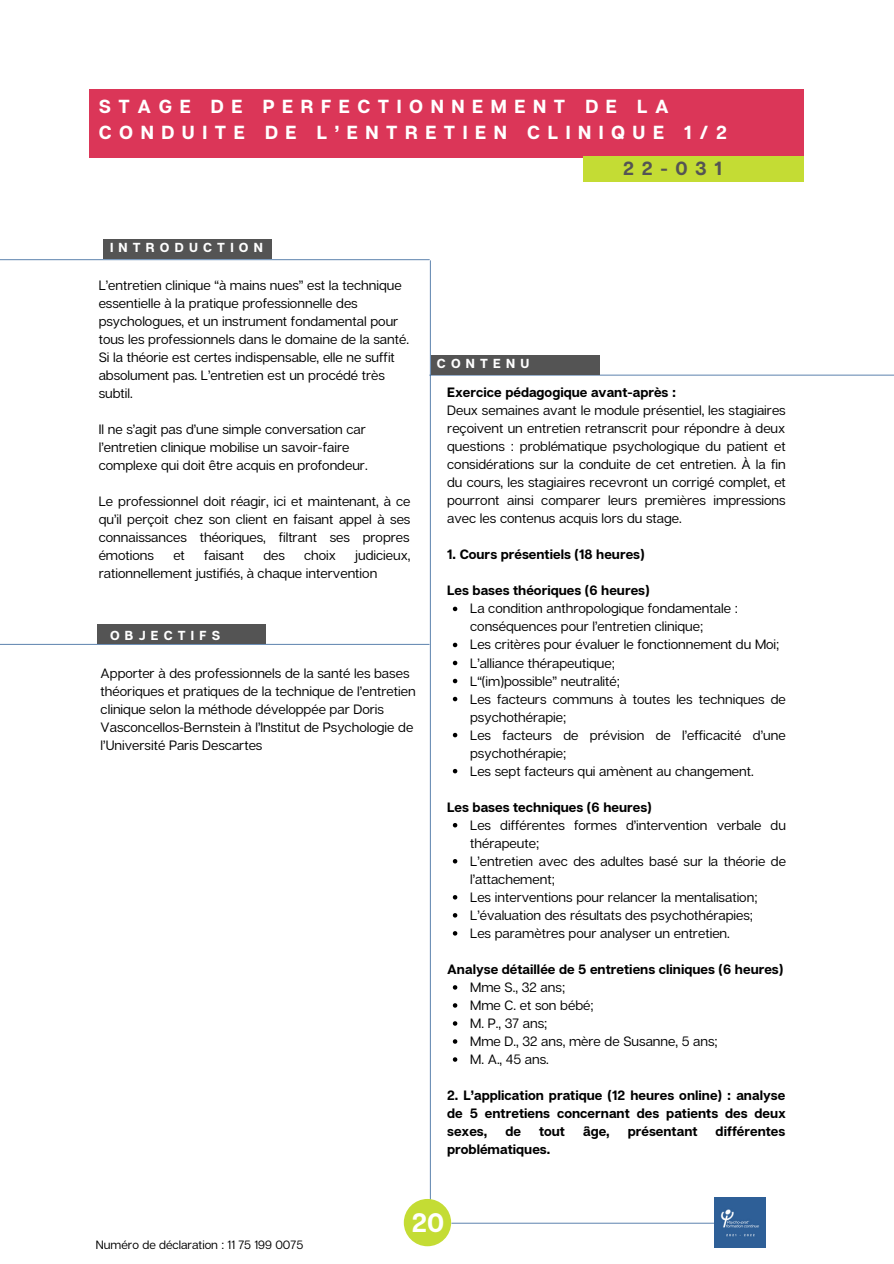
<style>
.page{position:relative;width:894px;height:1264px;background:#fff}
.page>*{position:absolute;margin:0;border:0;box-sizing:border-box;transform-origin:0 0}
.t1{font:700 26.7px "Articulat CF";color:#fff}
.t2{font:700 19.05px "Articulat CF";color:#545454}
.t3{font:700 18.9px/26px "Articulat CF";letter-spacing:.4em;color:#fff}
.t4{font:13.5px/18px "Articulat CF";color:#000}
.t5{font:700 13.5px/18px "Articulat CF";color:#000;text-align:justify}
.t6{font:700 13.05px "Articulat CF";letter-spacing:.4em;color:#fff}
.t7{font:12px "Articulat CF";color:#000}
</style>
<div class="page">
<hr style="left:0;top:644px;width:429px;height:1px;background:#2e5f97">
<hr style="left:430px;top:261px;width:1px;height:960px;background:#2e5f97">
<div style="left:97px;top:624px;width:168px;height:19px;background:#545454"></div>
<div style="left:403px;top:1198px;width:48px;height:48px;background:#c4dc34;border-radius:50%"></div>
<hr style="left:451px;top:1222px;width:263px;height:1px;background:#2e5f97">
<img style="left:714px;top:1197px;width:50px;height:50px">
<hr style="left:0;top:259px;width:429px;height:1px;background:#2e5f97">
<div style="left:103px;top:239px;width:169px;height:19px;background:#545454"></div>
<hr style="left:429px;top:374px;width:464px;height:2px;background:#2e5f97">
<div style="left:431px;top:355px;width:168px;height:19px;background:#545454"></div>
<svg style="left:452px;top:606px;width:5px;height:5px"></svg>
<svg style="left:452px;top:642px;width:5px;height:5px"></svg>
<svg style="left:452px;top:660px;width:5px;height:5px"></svg>
<svg style="left:452px;top:678px;width:5px;height:5px"></svg>
<svg style="left:452px;top:696px;width:5px;height:5px"></svg>
<svg style="left:452px;top:732px;width:5px;height:5px"></svg>
<svg style="left:452px;top:769px;width:5px;height:4px"></svg>
<svg style="left:452px;top:823px;width:5px;height:4px"></svg>
<svg style="left:452px;top:859px;width:5px;height:4px"></svg>
<svg style="left:452px;top:895px;width:5px;height:4px"></svg>
<svg style="left:452px;top:913px;width:5px;height:4px"></svg>
<svg style="left:452px;top:931px;width:5px;height:4px"></svg>
<svg style="left:452px;top:985px;width:5px;height:4px"></svg>
<svg style="left:452px;top:1003px;width:5px;height:4px"></svg>
<svg style="left:452px;top:1021px;width:5px;height:4px"></svg>
<svg style="left:452px;top:1039px;width:5px;height:4px"></svg>
<svg style="left:452px;top:1057px;width:5px;height:4px"></svg>
<div style="left:89px;top:89px;width:714px;height:68px;background:#db3658"></div>
<div style="left:582px;top:156px;width:221px;height:26px;background:#c4dc34"></div>
<h3 class="t3" style="left:99px;top:93px;width:629px">STAGE DE PERFECTIONNEMENT DE LA<br>CONDUITE DE L’ENTRETIEN CLINIQUE 1/2</h3>
<h2 class="t2" style="left:623px;top:156px;width:100px">22-031</h2>
<p class="t6" style="left:110px;top:239px;width:154px">INTRODUCTION</p>
<p class="t4" style="left:99px;top:276px;width:312px">L’entretien clinique “à mains nues” est la technique essentielle à la pratique professionnelle des psychologues, et un instrument fondamental pour tous les professionnels dans le domaine de la santé.<br>Si la théorie est certes indispensable, elle ne suffit absolument pas. L’entretien est un procédé très subtil.</p>
<p class="t4" style="left:99px;top:420px;width:270px">Il ne s’agit pas d’une simple conversation car l’entretien clinique mobilise un savoir-faire complexe qui doit être acquis en profondeur.</p>
<p class="t4" style="left:99px;top:492px;width:313px;text-align:justify">Le professionnel doit réagir, ici et maintenant, à ce qu’il perçoit chez son client en faisant appel à ses connaissances théoriques, filtrant ses propres émotions</p>
<p class="t4" style="left:173px;top:546px;width:13px">et</p>
<p class="t4" style="left:204px;top:546px;width:41px">faisant</p>
<p class="t4" style="left:263px;top:546px;width:23px">des</p>
<p class="t4" style="left:304px;top:546px;width:33px">choix</p>
<p class="t4" style="left:99px;top:546px;width:313px;text-indent:256px">judicieux, rationnellement justifiés, à chaque intervention</p>
<p class="t6" style="left:110px;top:627px;width:112px">OBJECTIFS</p>
<p class="t4" style="left:101px;top:663px;width:316px">Apporter à des professionnels de la santé les bases théoriques et pratiques de la technique de l’entretien clinique selon la méthode développée par Doris Vasconcellos-Bernstein à l’Institut de Psychologie de l’Université Paris Descartes</p>
<p class="t6" style="left:437px;top:355px;width:94px">CONTENU</p>
<p class="t5" style="left:447px;top:383px;width:230px">Exercice pédagogique avant-après :</p>
<p class="t4" style="left:447px;top:401px;width:340px;text-align:justify">Deux semaines avant le module présentiel, les stagiaires reçoivent un entretien retranscrit pour répondre à deux questions : problématique psychologique du patient et considérations sur la conduite de cet entretien. À la fin du cours, les stagiaires recevront un corrigé complet, et pourront ainsi comparer leurs premières impressions avec les contenus acquis lors du stage.</p>
<p class="t5" style="left:447px;top:545px;width:199px">1. Cours présentiels (18 heures)</p>
<p class="t5" style="left:447px;top:581px;width:204px">Les bases théoriques (6 heures)</p>
<p class="t4" style="left:470px;top:617px;width:234px">conséquences pour l’entretien clinique;</p>
<p class="t4" style="left:470px;top:599px;width:269px">La condition anthropologique fondamentale :</p>
<p class="t4" style="left:470px;top:635px;width:317px">Les critères pour évaluer le fonctionnement du Moi; L’alliance thérapeutique;<br>L“(im)possible” neutralité;<br>Les facteurs communs à toutes les techniques de psychothérapie;<br>Les facteurs de prévision de l’efficacité d’une psychothérapie;<br>Les sept facteurs qui amènent au changement.</p>
<p class="t5" style="left:447px;top:797px;width:206px">Les bases techniques (6 heures)</p>
<p class="t4" style="left:470px;top:815px;width:317px">Les différentes formes d’intervention verbale du thérapeute;<br>L’entretien avec des adultes basé sur la théorie de l’attachement;<br>Les interventions pour relancer la mentalisation; L’évaluation des résultats des psychothérapies;<br>Les paramètres pour analyser un entretien.</p>
<p class="t5" style="left:447px;top:959px;width:337px">Analyse détaillée de 5 entretiens cliniques (6 heures)</p>
<p class="t4" style="left:470px;top:977px;width:249px">Mme S., 32 ans;<br>Mme C. et son bébé;<br>M. P., 37 ans;<br>Mme D., 32 ans, mère de Susanne, 5 ans;<br>M. A., 45 ans.</p>
<p class="t5" style="left:447px;top:1085px;width:340px">2. L’application pratique (12 heures online) : analyse de 5 entretiens concernant des patients des deux sexes,</p>
<p class="t5" style="left:505px;top:1121px;width:17px">de</p>
<p class="t5" style="left:539px;top:1121px;width:28px">tout</p>
<p class="t5" style="left:583px;top:1121px;width:28px">âge,</p>
<p class="t5" style="left:627px;top:1121px;width:71px">présentant</p>
<p class="t5" style="left:715px;top:1121px;width:71px">différentes</p>
<p class="t5" style="left:447px;top:1139px;width:104px">problématiques.</p>
<p class="t7" style="left:96px;top:1237px;width:209px">Numéro de déclaration : 11 75 199 0075</p>
<h1 class="t1" style="left:412px;top:1205px;width:34px">20</h1>
</div>
